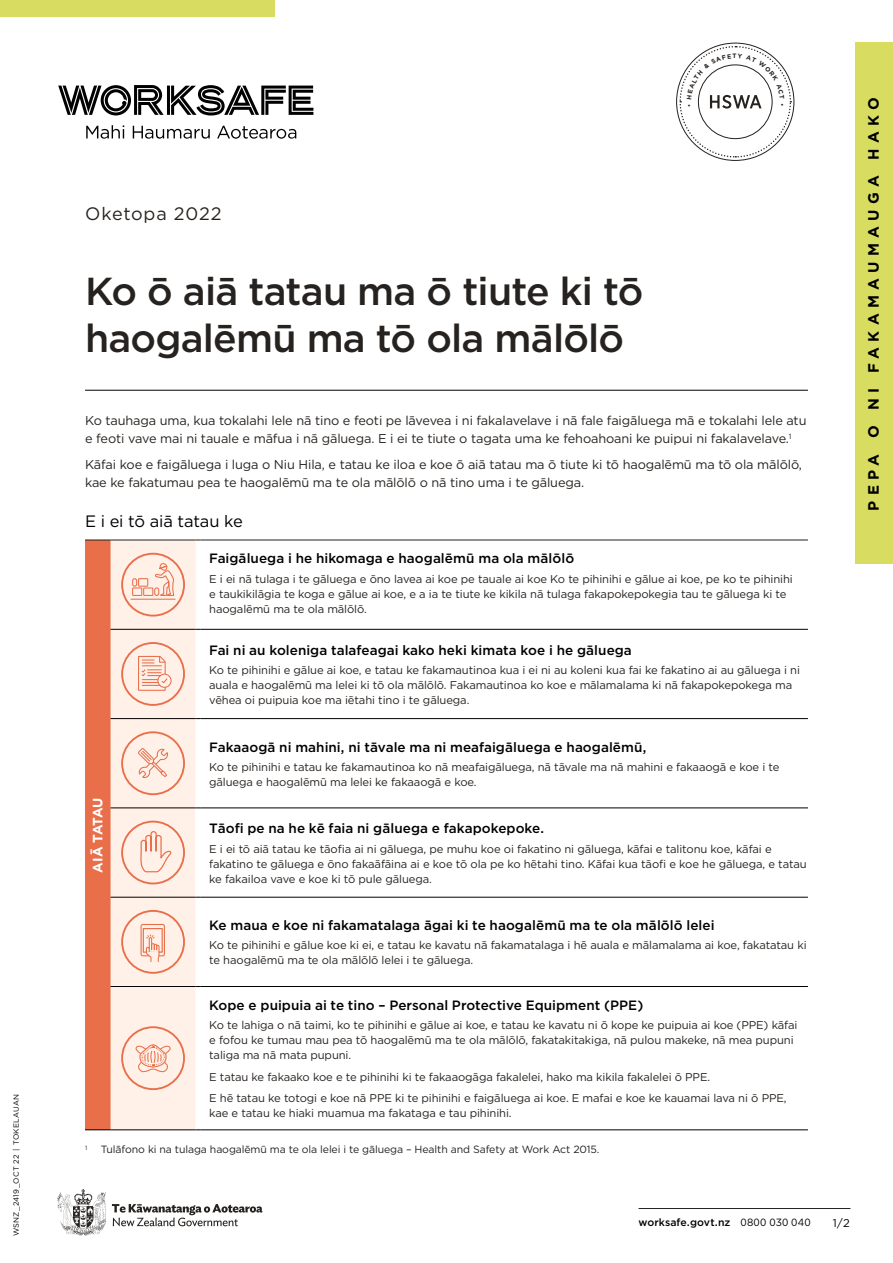
<style>
.page{position:relative;width:893px;height:1263px;background:#fff}
.page>*{position:absolute;margin:0;border:0;box-sizing:border-box;transform-origin:0 0}
.FS_major_head{font:500 39px/46.8px "Gotham";letter-spacing:-.02em;color:#26221f}
.Date{font:18px "Gotham";letter-spacing:.045em;color:#26221f}
.t1{font:16.5px "Gotham";letter-spacing:-.01em;color:#000}
.t2{font:700 15px "Gotham";letter-spacing:.36em;color:#000}
.t3{font:500 13.5px "Gotham";letter-spacing:.005em;color:#000}
.Table_H{font:700 13.5px "Gotham";letter-spacing:-.05em;color:#fff}
.body{font:12.75px/18px "Gotham";letter-spacing:-.01em;color:#26221f}
.table_body{font:11.25px/15px "Gotham";letter-spacing:-.01em;color:#26221f}
.t4{font:11.25px "Gotham";color:#000}
.footnotes{font:10.5px "Gotham";letter-spacing:-.01em;color:#26221f}
.t5{font:500 10.5px "Gotham";letter-spacing:.005em;color:#000}
.key_number{font:7.5px "Gotham";letter-spacing:.03em;color:#000}
.footnotes-2{font:6.15px "Gotham";color:#26221f}
.s1{font-weight:400}
</style>
<div class="page">
<div style="left:855px;top:43px;width:38px;height:521px;background:#d8dc61"></div>
<hr style="left:639px;top:1208px;width:211px;height:1px;background:#26221f">
<div style="left:0;top:0;width:274px;height:17px;background:#d8dc61"></div>
<svg style="left:86px;top:125px;width:210px;height:14px"></svg>
<svg style="left:58px;top:85px;width:255px;height:30px"></svg>
<svg style="left:57px;top:1189px;width:205px;height:47px"></svg>
<hr style="left:85px;top:390px;width:723px;height:1px;background:#000">
<div style="left:85px;top:540px;width:26px;height:590px;background:#e96f4a"></div>
<div style="left:111px;top:541px;width:85px;height:588px;background:#fff1e8"></div>
<svg style="left:85px;top:540px;width:26px;height:1px"></svg>
<hr style="left:111px;top:540px;width:85px;height:1px;background:#26221f">
<hr style="left:201px;top:540px;width:607px;height:1px;background:#26221f">
<hr style="left:111px;top:629px;width:85px;height:1px;background:#000">
<hr style="left:201px;top:629px;width:607px;height:1px;background:#000">
<hr style="left:111px;top:718px;width:85px;height:1px;background:#000">
<hr style="left:201px;top:718px;width:607px;height:1px;background:#000">
<hr style="left:111px;top:808px;width:85px;height:1px;background:#000">
<hr style="left:201px;top:808px;width:607px;height:1px;background:#000">
<hr style="left:111px;top:897px;width:85px;height:1px;background:#000">
<hr style="left:201px;top:897px;width:607px;height:1px;background:#000">
<hr style="left:111px;top:986px;width:85px;height:1px;background:#000">
<hr style="left:201px;top:986px;width:607px;height:1px;background:#000">
<svg style="left:85px;top:1129px;width:26px;height:1px"></svg>
<hr style="left:111px;top:1129px;width:85px;height:1px;background:#000">
<svg style="left:196px;top:629px;width:5px;height:501px"></svg>
<hr style="left:201px;top:1129px;width:607px;height:1px;background:#000">
<div style="left:121px;top:553px;width:64px;height:63px;border:2px solid #e96f4a;border-radius:50%"></div>
<div style="left:132px;top:578px;width:5px;height:9px;border:1px solid #e96f4a;border-radius:2px"></div>
<div style="left:154px;top:587px;width:5px;height:9px;border:1px solid #e96f4a;border-radius:2px"></div>
<div style="left:138px;top:578px;width:10px;height:9px;border:1px solid #e96f4a"></div>
<div style="left:132px;top:587px;width:10px;height:9px;border:1px solid #e96f4a"></div>
<div style="left:143px;top:587px;width:10px;height:9px;border:1px solid #e96f4a"></div>
<hr style="left:131px;top:599px;width:44px;height:1px;background:#e96f4a">
<svg style="left:155px;top:563px;width:20px;height:34px"></svg>
<div style="left:121px;top:642px;width:64px;height:64px;border:2px solid #e96f4a;border-radius:50%"></div>
<svg style="left:158px;top:674px;width:13px;height:13px"></svg>
<div style="left:157px;top:674px;width:15px;height:14px;border:1px solid #e96f4a;border-radius:50%"></div>
<svg style="left:138px;top:655px;width:30px;height:36px"></svg>
<div style="left:121px;top:731px;width:64px;height:64px;border:2px solid #e96f4a;border-radius:50%"></div>
<svg style="left:137px;top:746px;width:32px;height:33px"></svg>
<div style="left:121px;top:821px;width:64px;height:63px;border:2px solid #e96f4a;border-radius:50%"></div>
<svg style="left:140px;top:830px;width:33px;height:43px"></svg>
<div style="left:121px;top:910px;width:64px;height:64px;border:2px solid #e96f4a;border-radius:50%"></div>
<div style="left:141px;top:924px;width:24px;height:32px;border:1px solid #e96f4a;border-radius:2px"></div>
<div style="left:143px;top:928px;width:20px;height:25px;border:1px solid #e96f4a"></div>
<svg style="left:145px;top:934px;width:15px;height:28px"></svg>
<div style="left:121px;top:1026px;width:64px;height:64px;border:2px solid #e96f4a;border-radius:50%"></div>
<svg style="left:135px;top:1045px;width:37px;height:29px"></svg>
<svg style="left:679px;top:45px;width:113px;height:113px"></svg>
<p class="key_number" style="left:11px;top:1236px;width:144px;rotate:-90deg">WSNZ_2419_Oct 22 | TOKELAUAN</p>
<p class="Date" style="left:85px;top:202px;width:138px">Oketopa 2022</p>
<p class="FS_major_head" style="left:85px;top:267px;width:560px">Ko ō aiā tatau ma ō tiute ki tō haogalēmū ma tō ola mālōlō</p>
<p class="body" style="left:85px;top:411px;width:723px">Ko tauhaga uma, kua tokalahi lele nā tino e feoti pe lāvevea i ni fakalavelave i nā fale faigāluega mā e tokalahi lele atu e feoti vave mai ni tauale e māfua i nā gāluega. E i ei te tiute o tagata uma ke fehoahoani ke puipui ni fakalavelave.<sup>1</sup></p>
<p class="body" style="left:85px;top:456px;width:718px">Kāfai koe e faigāluega i luga o Niu Hila, e tatau ke iloa e koe ō aiā tatau ma ō tiute ki tō haogalēmū ma tō ola mālōlō, kae ke fakatumau pea te haogalēmū ma te ola mālōlō o nā tino uma i te gāluega.</p>
<h2 class="t1" style="left:85px;top:510px;width:159px">E i ei tō aiā tatau ke</h2>
<p class="Table_H" style="left:89px;top:872px;width:77px;rotate:-90deg">AIĀ TATAU</p>
<h4 class="t3" style="left:209px;top:550px;width:367px">Faigāluega i he hikomaga e haogalēmū ma ola mālōlō</h4>
<p class="table_body" style="left:209px;top:571px;width:585px">E i ei nā tulaga i te gāluega e ōno lavea ai koe pe tauale ai koe Ko te pihinihi e gālue ai koe, pe ko te pihinihi e taukikilāgia te koga e gālue ai koe, e a ia te tiute ke kikila nā tulaga fakapokepokegia tau te gāluega ki te haogalēmū ma te ola mālōlō.</p>
<h4 class="t3" style="left:209px;top:641px;width:424px">Fai ni au koleniga talafeagai kako heki kimata koe i he gāluega</h4>
<p class="table_body" style="left:209px;top:662px;width:592px">Ko te pihinihi e gālue ai koe, e tatau ke fakamautinoa kua i ei ni au koleni kua fai ke fakatino ai au gāluega i ni auala e haogalēmū ma lelei ki tō ola mālōlō. Fakamautinoa ko koe e mālamalama ki nā fakapokepokega ma vēhea oi puipuia koe ma iētahi tino i te gāluega.</p>
<h4 class="t3" style="left:209px;top:738px;width:439px">Fakaaogā ni mahini, ni tāvale ma ni meafaigāluega e haogalēmū,</h4>
<p class="table_body" style="left:209px;top:759px;width:572px">Ko te pihinihi e tatau ke fakamautinoa ko nā meafaigāluega, nā tāvale ma nā mahini e fakaaogā e koe i te gāluega e haogalēmū ma lelei ke fakaaogā e koe.</p>
<h4 class="t3" style="left:209px;top:820px;width:336px">Tāofi pe na he kē faia ni gāluega e fakapokepoke.</h4>
<p class="table_body" style="left:209px;top:841px;width:599px">E i ei tō aiā tatau ke tāofia ai ni gāluega, pe muhu koe oi fakatino ni gāluega, kāfai e talitonu koe, kāfai e fakatino te gāluega e ōno fakaāfāina ai e koe tō ola pe ko hētahi tino. Kāfai kua tāofi e koe he gāluega, e tatau ke fakailoa vave e koe ki tō pule gāluega.</p>
<h4 class="t3" style="left:209px;top:916px;width:507px">Ke maua e koe ni fakamatalaga āgai ki te haogalēmū ma te ola mālōlō lelei</h4>
<p class="table_body" style="left:209px;top:938px;width:599px">Ko te pihinihi e gālue koe ki ei, e tatau ke kavatu nā fakamatalaga i hē auala e mālamalama ai koe, fakatatau ki te haogalēmū ma te ola mālōlō lelei i te gāluega.</p>
<h4 class="t3" style="left:209px;top:996px;width:436px">Kope e puipuia ai te tino – Personal Protective Equipment (PPE)</h4>
<p class="table_body" style="left:209px;top:1017px;width:590px">Ko te lahiga o nā taimi, ko te pihinihi e gālue ai koe, e tatau ke kavatu ni ō kope ke puipuia ai koe (PPE) kāfai e fofou ke tumau mau pea tō haogalēmū ma te ola mālōlō, fakatakitakiga, nā pulou makeke, nā mea pupuni taliga ma nā mata pupuni.</p>
<p class="table_body" style="left:209px;top:1069px;width:502px">E tatau ke fakaako koe e te pihinihi ki te fakaaogāga fakalelei, hako ma kikila fakalelei ō PPE.</p>
<p class="table_body" style="left:209px;top:1090px;width:579px">E hē tatau ke totogi e koe nā PPE ki te pihinihi e faigāluega ai koe. E mafai e koe ke kauamai lava ni ō PPE, kae e tatau ke hiaki muamua ma fakataga e tau pihinihi.</p>
<p class="footnotes-2" style="left:85px;top:1144px;width:4px">1</p>
<p class="footnotes" style="left:101px;top:1143px;width:500px">Tulāfono ki na tulaga haogalēmū ma te ola lelei i te gāluega – Health and Safety at Work Act 2015.</p>
<h3 class="t2" style="left:863px;top:511px;width:415px;rotate:-90deg">PEPA O NI FAKAMAUMAUGA HAKO</h3>
<p class="t5" style="left:639px;top:1215px;width:174px">worksafe.govt.nz <span class="s1">0800 030 040</span></p>
<p class="t4" style="left:833px;top:1215px;width:18px">1/2</p>
</div>
